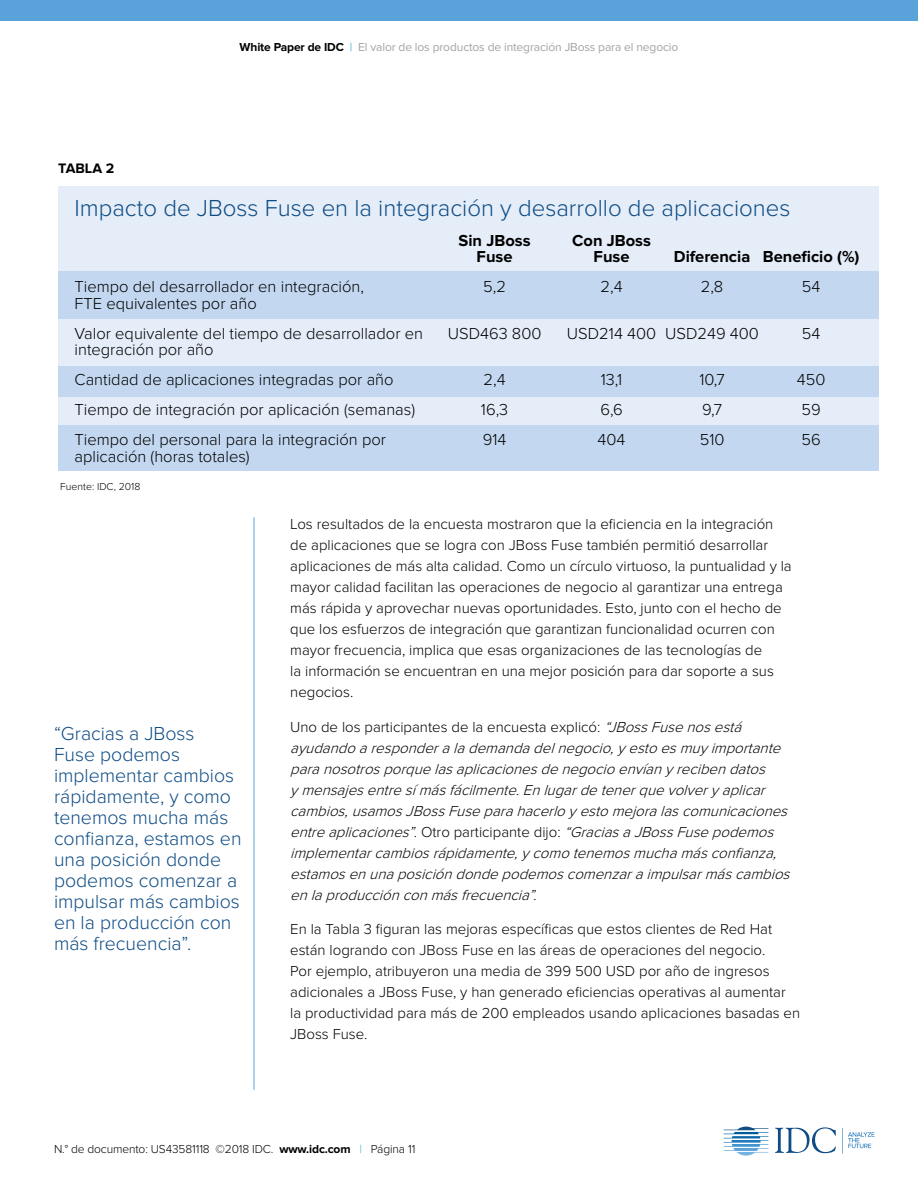
<style>
.page{position:relative;width:918px;height:1188px;background:#fff}
.page>*{position:absolute;margin:0;border:0;box-sizing:border-box;transform-origin:0 0}
.t1{font:300 24px "Proxima Nova";color:#0e4c84}
.t2{font:300 19.5px/21px "Proxima Nova";color:#0e4c84}
.t3{font:300 16.5px/30px "Proxima Nova";color:#000}
.t4{font:700 16.5px "Proxima Nova";color:#000}
.t5{font:300 15px/21px "Proxima Nova";color:#000}
.t6{font:italic 300 15px/21px "Proxima Nova";color:#000}
.t7{font:700 14.25px "Proxima Nova";color:#000}
.t8{font:12px "Proxima Nova";letter-spacing:-.01em;color:#a1a3a6}
.t9{font:300 12px "Proxima Nova";letter-spacing:-.01em;color:#000}
.t10{font:300 10.5px "Proxima Nova";color:#000}
.s1{font-weight:700;color:#000}
.s2{color:#36aec7}
.s3{font-style:normal}
.s4{font-weight:700}
</style>
<div class="page">
<div style="left:0;top:0;width:918px;height:21px;background:#59a3da"></div>
<svg style="left:775px;top:1127px;width:61px;height:26px"></svg>
<svg style="left:724px;top:1127px;width:44px;height:29px"></svg>
<svg style="left:842px;top:1128px;width:33px;height:26px"></svg>
<hr style="left:254px;top:517px;width:1px;height:573px;background:#59a3da">
<div style="left:58px;top:186px;width:821px;height:270px;background:#e5edf8"></div>
<div style="left:59px;top:272px;width:820px;height:47px;background:#c3d8f0"></div>
<div style="left:59px;top:366px;width:820px;height:30px;background:#c3d8f0"></div>
<div style="left:59px;top:426px;width:820px;height:45px;background:#c3d8f0"></div>
<p class="t7" style="left:58px;top:160px;width:57px">TABLA 2</p>
<p class="t8" style="left:240px;top:40px;width:440px"><span class="s1">White Paper de IDC</span> <span class="s2">|</span> El valor de los productos de integración JBoss para el negocio</p>
<h1 class="t1" style="left:75px;top:194px;width:717px">Impacto de JBoss Fuse en la integración y desarrollo de aplicaciones</h1>
<p class="t4" style="left:459px;top:231px;width:74px">Sin JBoss</p>
<p class="t4" style="left:572px;top:231px;width:80px">Con JBoss</p>
<p class="t4" style="left:477px;top:247px;width:37px">Fuse</p>
<p class="t4" style="left:594px;top:247px;width:37px">Fuse</p>
<p class="t4" style="left:674px;top:247px;width:187px">Diferencia Beneficio (%)</p>
<p class="t3" style="left:75px;top:272px;width:291px">Tiempo del desarrollador en integración,</p>
<p class="t3" style="left:483px;top:272px;width:24px">5,2</p>
<p class="t3" style="left:601px;top:272px;width:24px">2,4</p>
<p class="t3" style="left:701px;top:272px;width:24px">2,8</p>
<p class="t3" style="left:802px;top:272px;width:20px">54</p>
<p class="t3" style="left:75px;top:289px;width:350px">FTE equivalentes por año<br>Valor equivalente del tiempo de desarrollador en</p>
<p class="t3" style="left:448px;top:319px;width:95px">USD463 800</p>
<p class="t3" style="left:567px;top:319px;width:193px">USD214 400 USD249 400</p>
<p class="t3" style="left:802px;top:319px;width:20px">54</p>
<p class="t3" style="left:75px;top:335px;width:321px">integración por año<br>Cantidad de aplicaciones integradas por año</p>
<p class="t3" style="left:484px;top:365px;width:24px">2,4</p>
<p class="t3" style="left:601px;top:365px;width:23px">13,1</p>
<p class="t3" style="left:699px;top:365px;width:27px">10,7</p>
<p class="t3" style="left:797px;top:365px;width:30px">450</p>
<p class="t3" style="left:75px;top:395px;width:342px">Tiempo de integración por aplicación (semanas)</p>
<p class="t3" style="left:481px;top:395px;width:29px">16,3</p>
<p class="t3" style="left:600px;top:395px;width:24px">6,6</p>
<p class="t3" style="left:702px;top:395px;width:21px">9,7</p>
<p class="t3" style="left:801px;top:395px;width:21px">59</p>
<p class="t3" style="left:75px;top:425px;width:313px">Tiempo del personal para la integración por</p>
<p class="t3" style="left:483px;top:425px;width:25px">914</p>
<p class="t3" style="left:598px;top:425px;width:29px">404</p>
<p class="t3" style="left:700px;top:425px;width:26px">510</p>
<p class="t3" style="left:801px;top:425px;width:21px">56</p>
<p class="t3" style="left:75px;top:442px;width:177px">aplicación (horas totales)</p>
<p class="t10" style="left:60px;top:480px;width:82px">Fuente: IDC, 2018</p>
<h2 class="t2" style="left:54px;top:723px;width:189px">“Gracias a JBoss<br>Fuse podemos implementar cambios rápidamente, y como tenemos mucha más confianza, estamos en una posición donde podemos comenzar a impulsar más cambios en la producción con más frecuencia”.</h2>
<p class="t5" style="left:290px;top:514px;width:503px">Los resultados de la encuesta mostraron que la eficiencia en la integración de aplicaciones que se logra con JBoss Fuse también permitió desarrollar aplicaciones de más alta calidad. Como un círculo virtuoso, la puntualidad y la mayor calidad facilitan las operaciones de negocio al garantizar una entrega más rápida y aprovechar nuevas oportunidades. Esto, junto con el hecho de que los esfuerzos de integración que garantizan funcionalidad ocurren con mayor frecuencia, implica que esas organizaciones de las tecnologías de<br>la información se encuentran en una mejor posición para dar soporte a sus negocios.</p>
<p class="t6" style="left:290px;top:716px;width:506px"><span class="s3">Uno de los participantes de la encuesta explicó:</span> “JBossFusenosestá ayudandoaresponderalademandadelnegocio,yestoesmuyimportante paranosotrosporquelasaplicacionesdenegocioenvíanyrecibendatos ymensajesentresí másfácilmente.Enlugardetenerquevolveryaplicar cambios,usamosJBossFuseparahacerloyestomejoralascomunicaciones entreaplicaciones”<span class="s3">. O t r o p a r t i c i p a n t e d ij o :</span> “GraciasaJBossFusepodemos implementarcambiosrápidamente,ycomotenemosmuchamásconfianza, estamosenunaposicióndondepodemoscomenzaraimpulsarmáscambios enlaproducciónconmásfrecuencia”.</p>
<p class="t5" style="left:290px;top:919px;width:511px">En la Tabla 3 figuran las mejoras específicas que estos clientes de Red Hat están logrando con JBoss Fuse en las áreas de operaciones del negocio.<br>Por ejemplo, atribuyeron una media de 399 500 USD por año de ingresos adicionales a JBoss Fuse, y han generado eficiencias operativas al aumentar la productividad para más de 200 empleados usando aplicaciones basadas en JBoss Fuse.</p>
<p class="t9" style="left:54px;top:1142px;width:363px">N.° de documento: US43581118 ©2018 IDC. <span class="s4">www.idc.com</span> <span class="s2">|</span> Página 11</p>
</div>
